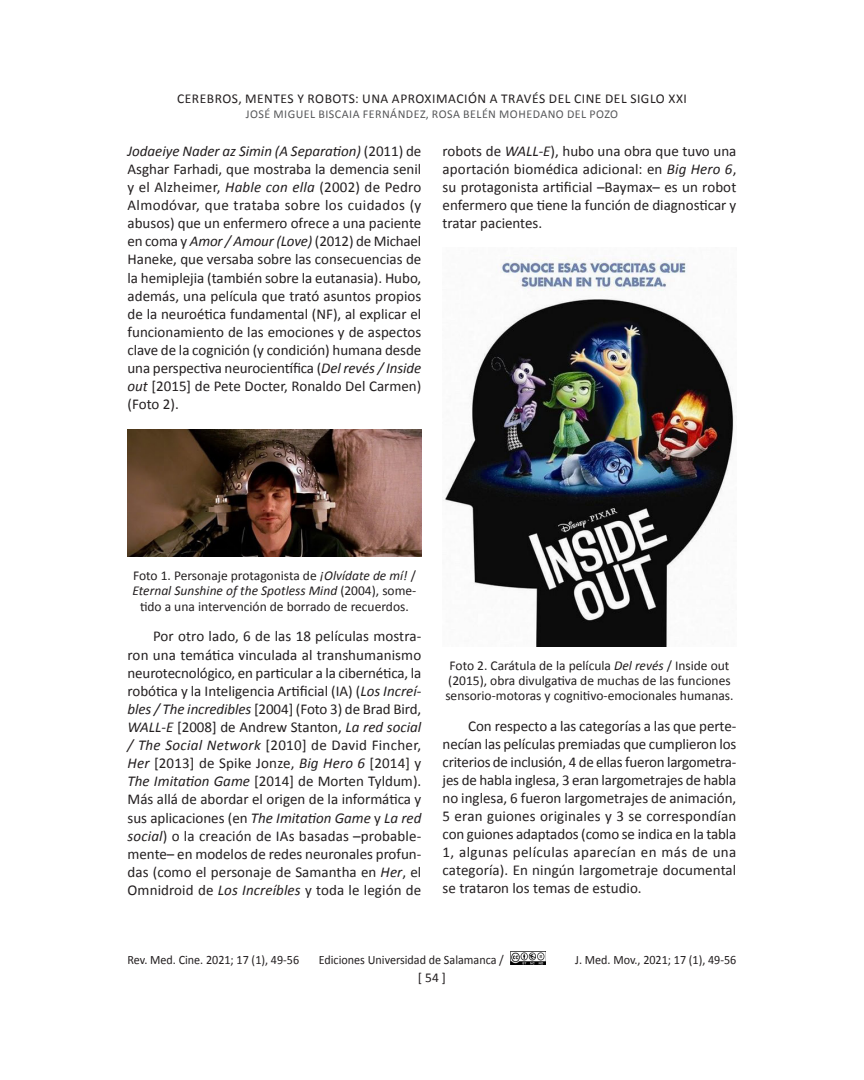
<style>
.page{position:relative;width:864px;height:1080px;background:#fff}
.page>*{position:absolute;margin:0;border:0;box-sizing:border-box;transform-origin:0 0}
.t1{font:15px/18.1px "Calibri";color:#231f20;text-align:justify}
.t2{font:13.5px/15.1px "Calibri";color:#231f20;text-align:center}
.t3{font:13.5px "Calibri";letter-spacing:.04em;color:#231f20}
.t4{font:12.75px "Calibri";color:#231f20;scale:.95 1}
.t5{font:12px "Calibri";letter-spacing:.04em;color:#57585a}
.s1{font-style:italic}
</style>
<div class="page">
<img style="left:511px;top:952px;width:34px;height:12px">
<img style="left:128px;top:429px;width:293px;height:128px">
<img style="left:443px;top:255px;width:291px;height:391px">
<p class="t3" style="left:177px;top:90px;width:511px">CEREBROS, MENTES Y ROBOTS: UNA APROXIMACIÓN A TRAVÉS DEL CINE DEL SIGLO XXI</p>
<p class="t5" style="left:246px;top:106px;width:374px">JOSÉ MIGUEL BISCAIA FERNÁNDEZ, ROSA BELÉN MOHEDANO DEL POZO</p>
<p class="t1" style="left:128px;top:142px;width:295px"><span class="s1">Jodaeiye Nader az Simin (A Separation)</span> (2011) de Asghar Farhadi, que mostraba la demencia senil y el Alzheimer, <span class="s1">Hable con ella</span> (2002) de Pedro Almodóvar, que trataba sobre los cuidados (y abusos) que un enfermero ofrece a una paciente en coma y <span class="s1">Amor / Amour (Love)</span> (2012) de Michael Haneke, que versaba sobre las consecuencias de la hemiplejia (también sobre la eutanasia). Hubo, además, una película que trató asuntos propios de la neuroética fundamental (NF), al explicar el funcionamiento de las emociones y de aspectos clave de la cognición (y condición) humana desde una perspectiva neurocientífica (<span class="s1">Del revés / Inside out</span> [2015] de Pete Docter, Ronaldo Del Carmen) (Foto 2).</p>
<p class="t1" style="left:443px;top:142px;width:295px">robots de <span class="s1">WALL-E</span>), hubo una obra que tuvo una aportación biomédica adicional: en <span class="s1">Big Hero 6</span>, su protagonista artificial –Baymax– es un robot enfermero que tiene la función de diagnosticar y tratar pacientes.</p>
<p class="t2" style="left:133px;top:568px;width:285px">Foto 1. Personaje protagonista de <span class="s1">¡Olvídate de mí!</span> /<br><span class="s1">Eternal Sunshine of the Spotless Mind</span> (2004), some&shy;tido a una intervención de borrado de recuerdos.</p>
<p class="t1" style="left:128px;top:627px;width:295px;text-indent:26px">Por otro lado, 6 de las 18 películas mostra&shy;ron una temática vinculada al transhumanismo neurotecnológico, en particular a la cibernética, la robótica y la Inteligencia Artificial (IA) (<span class="s1">Los Increí&shy;bles / The incredibles</span> [2004] (Foto 3) de Brad Bird, <span class="s1">WALL-E</span> [2008] de Andrew Stanton, <span class="s1">La red social / The Social Network</span> [2010] de David Fincher, <span class="s1">Her</span> [2013] de Spike Jonze, <span class="s1">Big Hero 6</span> [2014] y <span class="s1">The Imitation Game</span> [2014] de Morten Tyldum).<br>Más allá de abordar el origen de la informática y sus aplicaciones (en <span class="s1">The Imitation Game</span> y <span class="s1">La red social</span>) o la creación de IAs basadas –probable&shy;mente– en modelos de redes neuronales profun&shy;das (como el personaje de Samantha en <span class="s1">Her</span>, el Omnidroid de <span class="s1">Los Increíbles</span> y toda le legión de</p>
<p class="t2" style="left:445px;top:658px;width:290px">Foto 2. Carátula de la película <span class="s1">Del revés</span> / Inside out (2015), obra divulgativa de muchas de las funciones sensorio-motoras y cognitivo-emocionales humanas.</p>
<p class="t1" style="left:443px;top:717px;width:295px;text-indent:26px">Con respecto a las categorías a las que perte&shy;necían las películas premiadas que cumplieron los criterios de inclusión, 4 de ellas fueron largometra&shy;jes de habla inglesa, 3 eran largometrajes de habla no inglesa, 6 fueron largometrajes de animación, 5 eran guiones originales y 3 se correspondían con guiones adaptados (como se indica en la tabla 1, algunas películas aparecían en más de una categoría). En ningún largometraje documental se trataron los temas de estudio.</p>
<p class="t4" style="left:128px;top:952px;width:182px">Rev. Med. Cine. 2021; 17 (1), 49-56</p>
<p class="t4" style="left:319px;top:952px;width:196px">Ediciones Universidad de Salamanca /</p>
<p class="t4" style="left:575px;top:952px;width:171px">J. Med. Mov., 2021; 17 (1), 49-56</p>
<p class="t2" style="left:418px;top:970px;width:30px">[ 54 ]</p>
</div>
